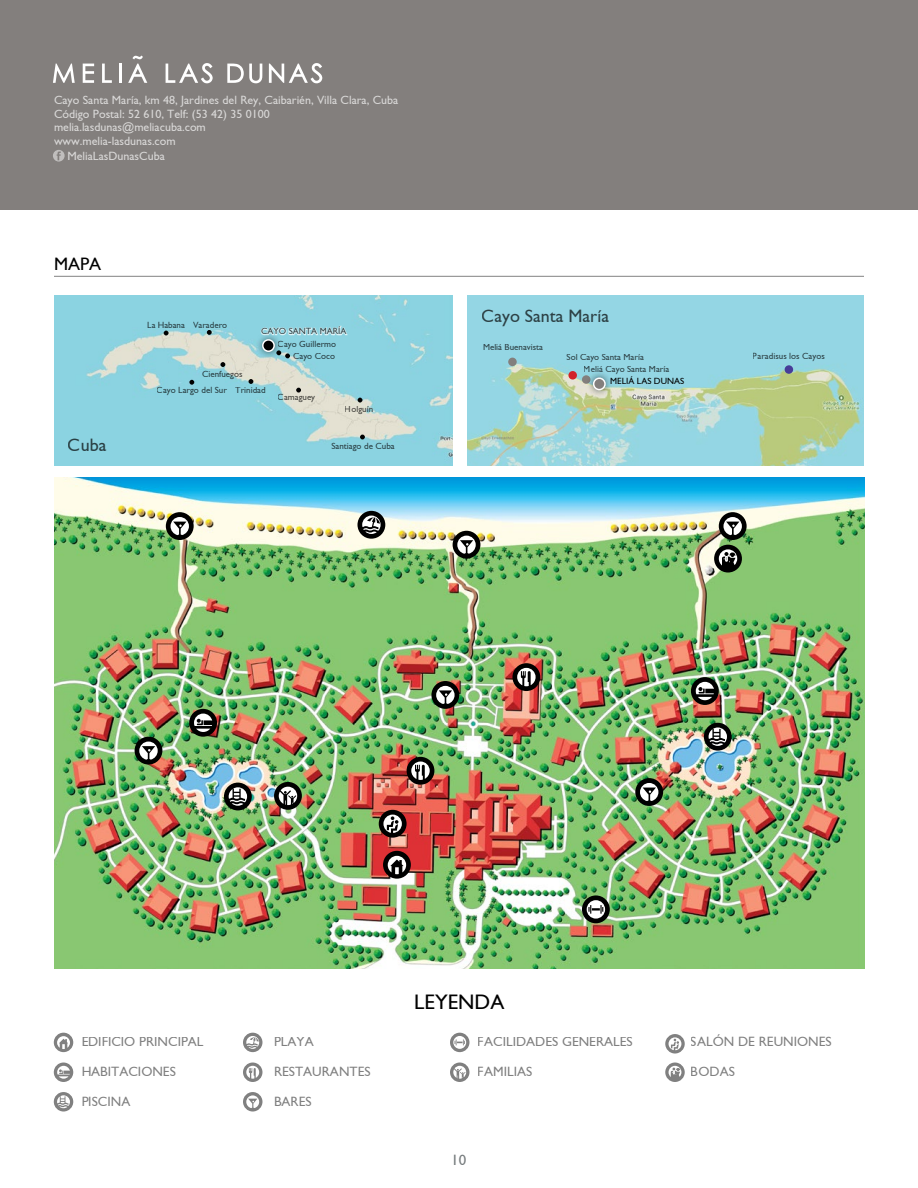
<style>
.page{position:relative;width:918px;height:1188px;background:#fff}
.page>*{position:absolute;margin:0;border:0;box-sizing:border-box;transform-origin:0 0}
.t1{font:21px "Gill Sans";color:#000}
.t2{font:18px "Gill Sans";color:#000}
.t3{font:15px "Gill Sans";color:#767b7d}
.t4{font:13.5px "Gill Sans";color:#000}
.t5{font:12px/13.5px "Gill Sans";color:#fff}
.t6{font:9px "Gill Sans";color:#000}
</style>
<div class="page">
<div style="left:0;top:0;width:918px;height:210px;background:#837f7d"></div>
<svg style="left:53px;top:150px;width:12px;height:12px"></svg>
<svg style="left:53px;top:64px;width:22px;height:19px"></svg>
<svg style="left:83px;top:64px;width:11px;height:19px"></svg>
<svg style="left:102px;top:64px;width:10px;height:19px"></svg>
<svg style="left:119px;top:64px;width:2px;height:19px"></svg>
<svg style="left:128px;top:56px;width:19px;height:27px"></svg>
<svg style="left:166px;top:63px;width:47px;height:20px"></svg>
<svg style="left:227px;top:64px;width:35px;height:19px"></svg>
<svg style="left:269px;top:63px;width:53px;height:20px"></svg>
<img style="left:54px;top:477px;width:810px;height:492px">
<hr style="left:54px;top:276px;width:810px;height:1px;background:#000">
<svg style="left:243px;top:1063px;width:19px;height:19px"></svg>
<svg style="left:246px;top:1066px;width:13px;height:13px"></svg>
<svg style="left:450px;top:1033px;width:19px;height:19px"></svg>
<svg style="left:453px;top:1036px;width:13px;height:13px"></svg>
<svg style="left:243px;top:1092px;width:19px;height:20px"></svg>
<svg style="left:246px;top:1095px;width:13px;height:13px"></svg>
<svg style="left:54px;top:1092px;width:19px;height:20px"></svg>
<svg style="left:57px;top:1095px;width:13px;height:13px"></svg>
<svg style="left:54px;top:1063px;width:19px;height:19px"></svg>
<svg style="left:57px;top:1066px;width:13px;height:13px"></svg>
<svg style="left:665px;top:1063px;width:20px;height:19px"></svg>
<svg style="left:669px;top:1066px;width:12px;height:11px"></svg>
<svg style="left:54px;top:1033px;width:19px;height:19px"></svg>
<svg style="left:57px;top:1036px;width:13px;height:13px"></svg>
<svg style="left:243px;top:1033px;width:19px;height:19px"></svg>
<svg style="left:246px;top:1036px;width:13px;height:13px"></svg>
<img style="left:468px;top:296px;width:395px;height:170px">
<div style="left:568px;top:371px;width:9px;height:9px;background:#d2232a;border-radius:50%"></div>
<div style="left:582px;top:375px;width:8px;height:9px;background:#837f7d;border-radius:50%"></div>
<div style="left:508px;top:358px;width:9px;height:8px;background:#837f7d;border-radius:50%"></div>
<div style="left:785px;top:365px;width:8px;height:9px;background:#473c98;border-radius:50%"></div>
<div style="left:407px;top:757px;width:27px;height:28px;background:#000;border-radius:50%"></div>
<svg style="left:411px;top:762px;width:19px;height:18px"></svg>
<div style="left:512px;top:663px;width:28px;height:28px;background:#000;border-radius:50%"></div>
<svg style="left:517px;top:668px;width:19px;height:18px"></svg>
<div style="left:582px;top:895px;width:28px;height:28px;background:#000;border-radius:50%"></div>
<svg style="left:587px;top:900px;width:18px;height:19px"></svg>
<div style="left:431px;top:681px;width:28px;height:28px;background:#000;border-radius:50%"></div>
<svg style="left:436px;top:686px;width:19px;height:18px"></svg>
<div style="left:224px;top:783px;width:28px;height:27px;background:#000;border-radius:50%"></div>
<svg style="left:229px;top:787px;width:18px;height:19px"></svg>
<div style="left:691px;top:677px;width:28px;height:28px;background:#000;border-radius:50%"></div>
<svg style="left:696px;top:682px;width:18px;height:18px"></svg>
<div style="left:189px;top:709px;width:28px;height:28px;background:#000;border-radius:50%"></div>
<svg style="left:194px;top:714px;width:18px;height:18px"></svg>
<div style="left:714px;top:545px;width:28px;height:28px;background:#000;border-radius:50%"></div>
<svg style="left:719px;top:549px;width:18px;height:16px"></svg>
<div style="left:383px;top:851px;width:28px;height:28px;background:#000;border-radius:50%"></div>
<svg style="left:388px;top:856px;width:18px;height:18px"></svg>
<div style="left:357px;top:511px;width:28px;height:28px;background:#000;border-radius:50%"></div>
<svg style="left:362px;top:516px;width:19px;height:18px"></svg>
<div style="left:704px;top:723px;width:28px;height:28px;background:#000;border-radius:50%"></div>
<svg style="left:709px;top:727px;width:18px;height:19px"></svg>
<div style="left:135px;top:737px;width:27px;height:28px;background:#000;border-radius:50%"></div>
<svg style="left:139px;top:742px;width:19px;height:18px"></svg>
<div style="left:274px;top:782px;width:28px;height:28px;background:#000;border-radius:50%"></div>
<svg style="left:279px;top:787px;width:18px;height:18px"></svg>
<div style="left:379px;top:810px;width:28px;height:28px;background:#000;border-radius:50%"></div>
<svg style="left:383px;top:815px;width:19px;height:18px"></svg>
<svg style="left:450px;top:1063px;width:19px;height:19px"></svg>
<svg style="left:453px;top:1066px;width:13px;height:13px"></svg>
<svg style="left:665px;top:1034px;width:20px;height:20px"></svg>
<svg style="left:669px;top:1037px;width:12px;height:13px"></svg>
<div style="left:635px;top:778px;width:28px;height:28px;background:#000;border-radius:50%"></div>
<svg style="left:640px;top:783px;width:18px;height:18px"></svg>
<img style="left:54px;top:296px;width:399px;height:170px">
<svg style="left:260px;top:325px;width:89px;height:12px"></svg>
<div style="left:255px;top:332px;width:27px;height:27px;background:#000;opacity:.49"></div>
<div style="left:263px;top:340px;width:11px;height:11px;background:#000;border-radius:50%"></div>
<div style="left:262px;top:339px;width:13px;height:13px;border:2px solid #fff;border-radius:50%"></div>
<svg style="left:207px;top:330px;width:5px;height:5px"></svg>
<svg style="left:189px;top:380px;width:5px;height:5px"></svg>
<svg style="left:220px;top:362px;width:5px;height:5px"></svg>
<svg style="left:249px;top:379px;width:4px;height:5px"></svg>
<svg style="left:360px;top:435px;width:5px;height:4px"></svg>
<svg style="left:296px;top:388px;width:5px;height:5px"></svg>
<svg style="left:276px;top:350px;width:14px;height:8px"></svg>
<svg style="left:358px;top:398px;width:4px;height:5px"></svg>
<svg style="left:164px;top:331px;width:5px;height:4px"></svg>
<div style="left:586px;top:370px;width:27px;height:28px;background:#000;opacity:.49"></div>
<div style="left:594px;top:378px;width:11px;height:12px;background:#837f7d;border-radius:50%"></div>
<div style="left:593px;top:378px;width:13px;height:12px;border:2px solid #fff;border-radius:50%"></div>
<div style="left:166px;top:512px;width:28px;height:28px;background:#000;border-radius:50%"></div>
<svg style="left:171px;top:517px;width:18px;height:18px"></svg>
<div style="left:453px;top:531px;width:27px;height:28px;background:#000;border-radius:50%"></div>
<svg style="left:457px;top:536px;width:19px;height:18px"></svg>
<div style="left:719px;top:512px;width:28px;height:28px;background:#000;border-radius:50%"></div>
<svg style="left:723px;top:517px;width:19px;height:18px"></svg>
<h3 class="t5" style="left:54px;top:93px;width:346px">Cayo Santa María, km 48, Jardines del Rey, Caibarién, Villa Clara, Cuba Código Postal: 52 610, Telf: (53 42) 35 0100 melia.lasdunas@meliacuba.com<br>www.melia-lasdunas.com</h3>
<h3 class="t5" style="left:67px;top:149px;width:99px">MeliaLasDunasCuba</h3>
<h2 class="t2" style="left:54px;top:254px;width:49px">MAPA</h2>
<p class="t6" style="left:147px;top:320px;width:39px">La Habana</p>
<p class="t6" style="left:193px;top:319px;width:36px">Varadero</p>
<p class="t6" style="left:202px;top:369px;width:42px">Cienfuegos</p>
<p class="t6" style="left:261px;top:326px;width:87px">CAYO SANTA MARÍA</p>
<p class="t6" style="left:278px;top:339px;width:60px">Cayo Guillermo</p>
<p class="t6" style="left:293px;top:351px;width:43px">Cayo Coco</p>
<p class="t6" style="left:157px;top:385px;width:72px">Cayo Largo del Sur</p>
<p class="t6" style="left:235px;top:385px;width:32px">Trinidad</p>
<p class="t6" style="left:278px;top:392px;width:39px">Camaguey</p>
<p class="t6" style="left:345px;top:404px;width:30px">Holguín</p>
<h2 class="t2" style="left:68px;top:435px;width:40px">Cuba</h2>
<p class="t6" style="left:332px;top:441px;width:65px">Santiago de Cuba</p>
<h2 class="t2" style="left:482px;top:305px;width:129px">Cayo Santa María</h2>
<p class="t6" style="left:567px;top:352px;width:79px">Sol Cayo Santa María</p>
<p class="t6" style="left:610px;top:376px;width:76px">MELIÁ LAS DUNAS</p>
<p class="t6" style="left:483px;top:342px;width:62px">Meliá Buenavista</p>
<p class="t6" style="left:584px;top:364px;width:87px">Meliá Cayo Santa María</p>
<p class="t6" style="left:753px;top:351px;width:73px">Paradisus los Cayos</p>
<h3 class="t4" style="left:81px;top:1034px;width:124px">EDIFICIO PRINCIPAL</h3>
<h3 class="t4" style="left:81px;top:1064px;width:96px">HABITACIONES</h3>
<h3 class="t4" style="left:81px;top:1094px;width:50px">PISCINA</h3>
<h3 class="t4" style="left:274px;top:1034px;width:41px">PLAYA</h3>
<h3 class="t4" style="left:274px;top:1064px;width:98px">RESTAURANTES</h3>
<h3 class="t4" style="left:274px;top:1094px;width:39px">BARES</h3>
<h1 class="t1" style="left:414px;top:990px;width:92px">LEYENDA</h1>
<h3 class="t4" style="left:478px;top:1034px;width:156px">FACILIDADES GENERALES</h3>
<h3 class="t4" style="left:478px;top:1064px;width:56px">FAMILIAS</h3>
<h3 class="t3" style="left:451px;top:1151px;width:16px">10</h3>
<h3 class="t4" style="left:691px;top:1034px;width:142px">SALÓN DE REUNIONES</h3>
<h3 class="t4" style="left:691px;top:1064px;width:46px">BODAS</h3>
</div>
